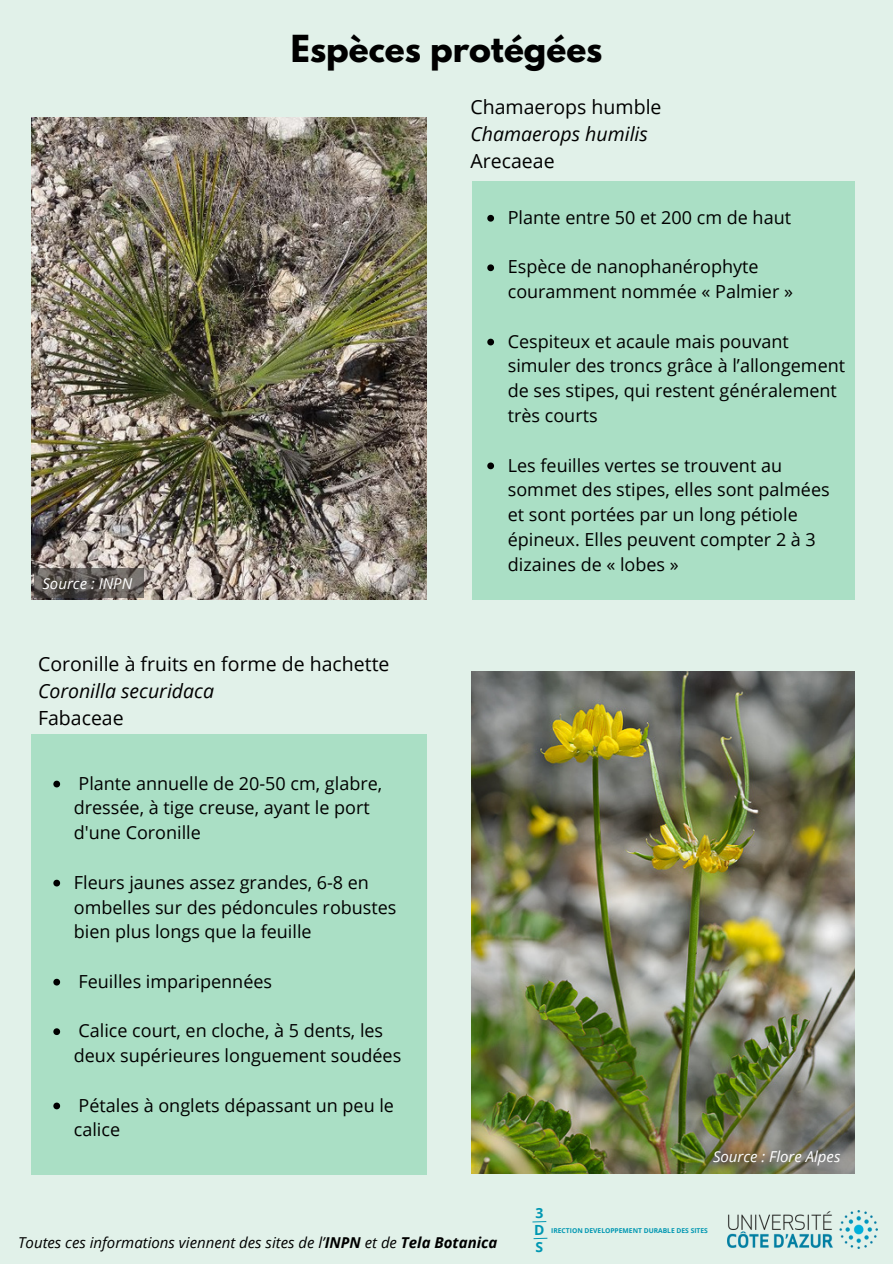
<style>
.page{position:relative;width:893px;height:1264px;background:#fff}
.page>*{position:absolute;margin:0;border:0;box-sizing:border-box;transform-origin:0 0}
.t1{font:700 33px "League Spartan";color:#000}
.t2{font:19.5px/27px "Open Sans";color:#000}
.t3{font:18px/24.8px "Open Sans";color:#000}
.t4{font:italic 15px "Open Sans";color:#000}
.t5{font:italic 15px "Open Sans";color:#fff}
.t6{font:700 13.95px "Open Sans";color:#0097b2}
.t7{font:700 6.75px "Open Sans";color:#0097b2}
.s1{font-style:italic}
.s2{font-weight:700}
</style>
<div class="page">
<div style="left:0;top:0;width:892px;height:1263px;background:#e1f1e9"></div>
<div style="left:472px;top:181px;width:382px;height:418px;background:#aadfc5"></div>
<div style="left:31px;top:734px;width:396px;height:440px;background:#aadfc5"></div>
<img style="left:31px;top:117px;width:396px;height:482px">
<img style="left:472px;top:671px;width:382px;height:502px">
<img style="left:727px;top:1210px;width:150px;height:38px">
<svg style="left:532px;top:1221px;width:14px;height:1px"></svg>
<svg style="left:35px;top:568px;width:109px;height:29px"></svg>
<svg style="left:487px;top:215px;width:7px;height:7px"></svg>
<svg style="left:487px;top:264px;width:7px;height:7px"></svg>
<svg style="left:487px;top:339px;width:7px;height:6px"></svg>
<svg style="left:487px;top:462px;width:7px;height:7px"></svg>
<svg style="left:53px;top:780px;width:7px;height:7px"></svg>
<svg style="left:53px;top:879px;width:7px;height:7px"></svg>
<svg style="left:53px;top:978px;width:7px;height:7px"></svg>
<svg style="left:53px;top:1028px;width:7px;height:7px"></svg>
<svg style="left:53px;top:1102px;width:7px;height:7px"></svg>
<h2 class="t1" style="left:291px;top:32px;width:313px">Espèces protégées</h2>
<p class="t2" style="left:470px;top:93px;width:192px">Chamaerops humble<br><span class="s1">Chamaerops humilis<br></span>Arecaeae</p>
<p class="t5" style="left:42px;top:572px;width:91px">Source : INPN</p>
<p class="t3" style="left:507px;top:204px;width:285px">Plante entre 50 et 200 cm de haut</p>
<p class="t3" style="left:507px;top:254px;width:287px">Espèce de nanophanérophyte couramment nommée « Palmier »</p>
<p class="t3" style="left:507px;top:328px;width:339px">Cespiteux et acaule mais pouvant simuler des troncs grâce à l’allongement de ses stipes, qui restent généralement très courts</p>
<h2 class="t3" style="left:507px;top:452px;width:323px">Les feuilles vertes se trouvent au sommet des stipes, elles sont palmées et sont portées par un long pétiole épineux. Elles peuvent compter 2 à 3 dizaines de « lobes »</h2>
<p class="t2" style="left:38px;top:649px;width:353px">Coronille à fruits en forme de hachette<br><span class="s1">Coronilla securidaca<br></span>Fabaceae</p>
<p class="t3" style="left:74px;top:770px;width:310px">Plante annuelle de 20-50 cm, glabre, dressée, à tige creuse, ayant le port d'une Coronille</p>
<h3 class="t3" style="left:74px;top:869px;width:324px">Fleurs jaunes assez grandes, 6-8 en ombelles sur des pédoncules robustes bien plus longs que la feuille</h3>
<p class="t3" style="left:78px;top:968px;width:195px">Feuilles imparipennées</p>
<p class="t3" style="left:74px;top:1017px;width:329px">Calice court, en cloche, à 5 dents, les deux supérieures longuement soudées</p>
<p class="t3" style="left:74px;top:1092px;width:322px">Pétales à onglets dépassant un peu le calice</p>
<h2 class="t4" style="left:18px;top:1231px;width:480px">Toutes ces informations viennent des sites de l’<span class="s2">INPN</span> et de <span class="s2">Tela Botanica</span></h2>
<h3 class="t5" style="left:713px;top:1145px;width:129px">Source : Flore Alpes</h3>
<p class="t6" style="left:535px;top:1202px;width:9px">3</p>
<p class="t6" style="left:534px;top:1219px;width:12px">D</p>
<p class="t6" style="left:535px;top:1237px;width:9px">S</p>
<p class="t7" style="left:551px;top:1225px;width:158px">IRECTION DEVELOPPEMENT DURABLE DES SITES</p>
</div>
